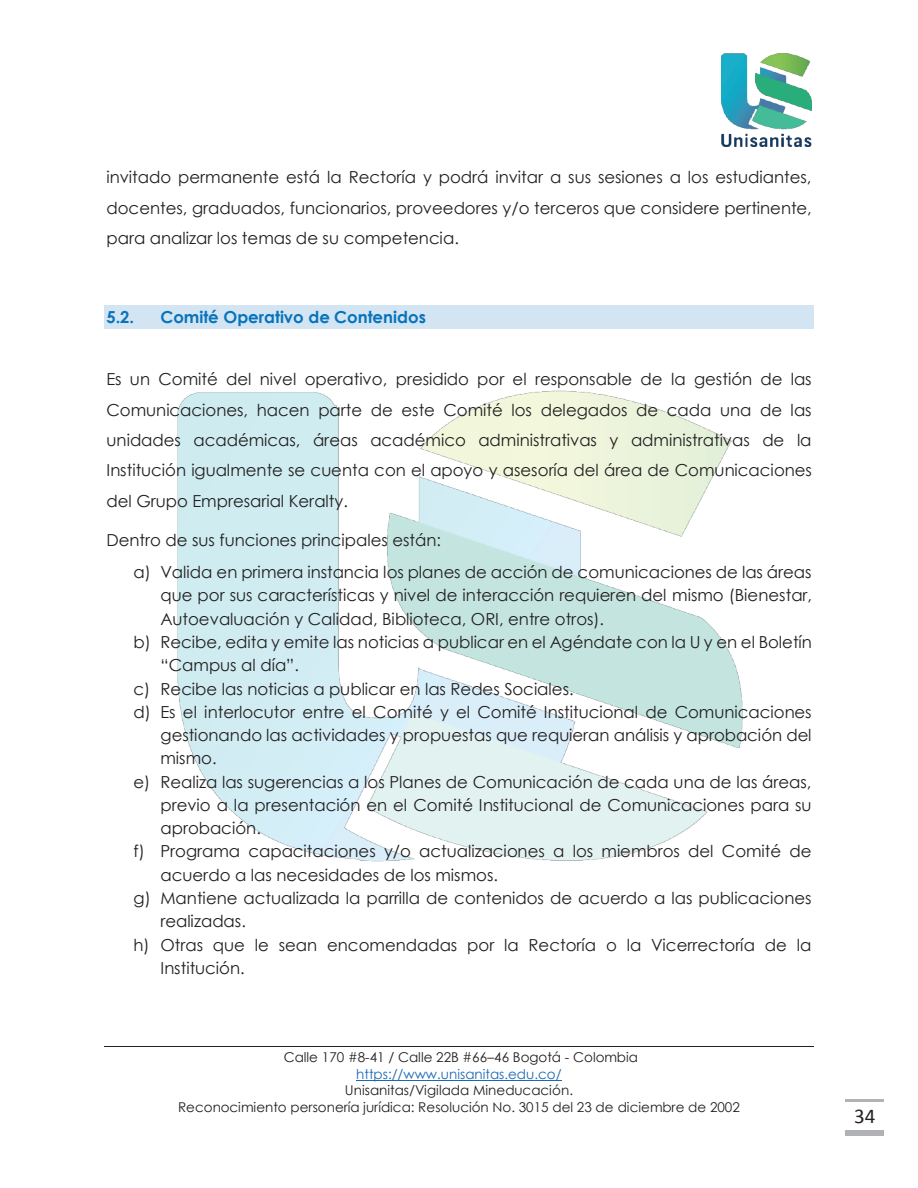
<style>
.page{position:relative;width:918px;height:1188px;background:#fff}
.page>*{position:absolute;margin:0;border:0;box-sizing:border-box;transform-origin:0 0}
.t1{font:21px "Calibri";color:#231f20}
.t2{font:16.5px/30.3px "Century Gothic";color:#231f20;text-align:justify}
.t3{font:700 16.5px "Century Gothic";color:#0873bb}
.t4{font:13.5px/16.5px "Century Gothic";color:#231f20;text-align:center}
.t5{font:13.5px "Century Gothic";color:#1b69b4}
</style>
<div class="page">
<img style="left:177px;top:390px;width:566px;height:472px">
<hr style="left:104px;top:1046px;width:710px;height:1px;background:#231f20">
<hr style="left:356px;top:1080px;width:206px;height:1px;background:#1b69b4">
<img style="left:721px;top:53px;width:91px;height:93px">
<hr style="left:846px;top:1099px;width:38px;height:2px;background:#b1b2b6">
<div style="left:846px;top:1130px;width:38px;height:5px;background:#b1b2b6"></div>
<div style="left:104px;top:306px;width:710px;height:23px;background:#d3e5f2"></div>
<p class="t2" style="left:106px;top:162px;width:707px">invitado permanente está la Rectoría y podrá invitar a sus sesiones a los estudiantes, docentes, graduados, funcionarios, proveedores y/o terceros que considere pertinente, para analizar los temas de su competencia.</p>
<p class="t3" style="left:106px;top:304px;width:29px">5.2.</p>
<p class="t3" style="left:160px;top:304px;width:267px">Comité Operativo de Contenidos</p>
<p class="t2" style="left:106px;top:364px;width:707px">Es un Comité del nivel operativo, presidido por el responsable de la gestión de las Comunicaciones, hacen parte de este Comité los delegados de cada una de las unidades académicas, áreas académico administrativas y administrativas de la Institución igualmente se cuenta con el apoyo y asesoría del área de Comunicaciones del Grupo Empresarial Keralty.</p>
<p class="t2" style="left:134px;top:523px;width:680px;line-height:32.4px;text-indent:-27px">Dentro de sus funciones principales están:<br>a) Valida en primera instancia los planes de acción de comunicaciones de las áreas</p>
<p class="t2" style="left:160px;top:580px;width:653px">que por sus características y nivel de interacción requieren del mismo (Bienestar,</p>
<p class="t2" style="left:160px;top:603px;width:445px">Autoevaluación y Calidad, Biblioteca, ORI, entre otros).</p>
<p class="t2" style="left:133px;top:627px;width:680px">b) Recibe, edita y emite las noticias a publicar en el Agéndate con la U y en el Boletín</p>
<p class="t2" style="left:160px;top:650px;width:140px">“Campus al día”.</p>
<p class="t2" style="left:133px;top:673px;width:442px">c) Recibe las noticias a publicar en las Redes Sociales.</p>
<p class="t2" style="left:133px;top:696px;width:680px">d) Es el interlocutor entre el Comité y el Comité Institucional de Comunicaciones</p>
<p class="t2" style="left:161px;top:720px;width:653px">gestionando las actividades y propuestas que requieran análisis y aprobación del</p>
<p class="t2" style="left:160px;top:743px;width:58px">mismo.</p>
<p class="t2" style="left:133px;top:766px;width:680px">e) Realiza las sugerencias a los Planes de Comunicación de cada una de las áreas,</p>
<p class="t2" style="left:160px;top:789px;width:653px">previo a la presentación en el Comité Institucional de Comunicaciones para su</p>
<p class="t2" style="left:160px;top:813px;width:102px">aprobación.</p>
<p class="t2" style="left:133px;top:836px;width:679px">f) Programa capacitaciones y/o actualizaciones a los miembros del Comité de</p>
<p class="t2" style="left:161px;top:859px;width:339px">acuerdo a las necesidades de los mismos.</p>
<p class="t2" style="left:134px;top:883px;width:680px">g) Mantiene actualizada la parrilla de contenidos de acuerdo a las publicaciones</p>
<p class="t2" style="left:161px;top:906px;width:87px">realizadas.</p>
<p class="t2" style="left:133px;top:929px;width:679px">h) Otras que le sean encomendadas por la Rectoría o la Vicerrectoría de la</p>
<p class="t2" style="left:160px;top:952px;width:86px">Institución.</p>
<p class="t4" style="left:284px;top:1049px;width:356px">Calle 170 #8-41 / Calle 22B #66–46 Bogotá - Colombia</p>
<p class="t5" style="left:356px;top:1065px;width:207px">https://www.unisanitas.edu.co/</p>
<p class="t4" style="left:178px;top:1082px;width:563px">Unisanitas/Vigilada Mineducación.<br>Reconocimiento personería jurídica: Resolución No. 3015 del 23 de diciembre de 2002</p>
<p class="t1" style="left:854px;top:1101px;width:23px">34</p>
</div>
